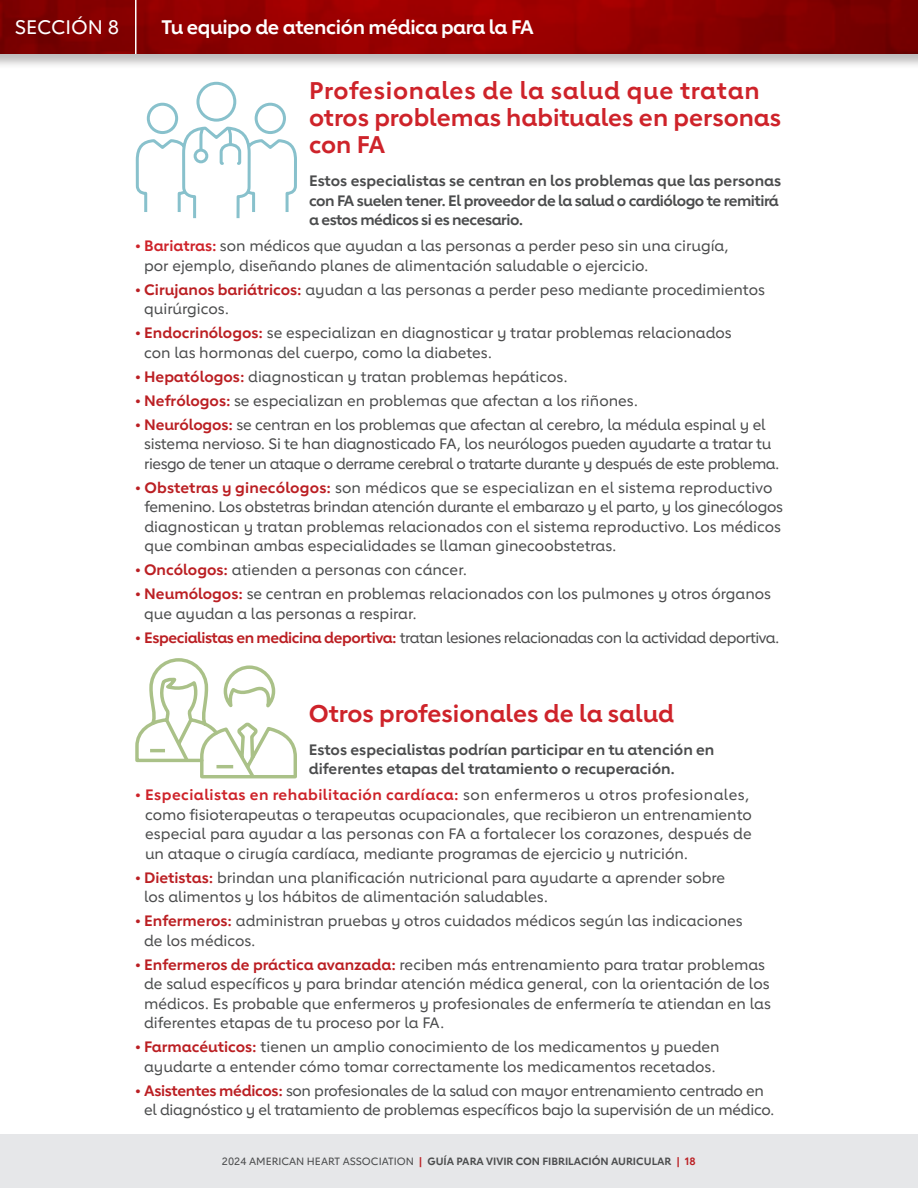
<style>
.page{position:relative;width:918px;height:1188px;background:#fff}
.page>*{position:absolute;margin:0;border:0;box-sizing:border-box;transform-origin:0 0}
.SUB_HD_1{font:700 24px/27px "Lub Dub";color:#ce232a}
.t1{font:700 19.5px "Lub Dub";letter-spacing:-.02em;color:#fff}
.t2{font:500 19.5px "Lub Dub";color:#fff}
.BODY_COPY_10_13_MED{font:500 15px/19.5px "Lub Dub";color:#4b4c4d}
.BODY_COPY_10_13_MED-2{font:500 15px/19.5px "Lub Dub";letter-spacing:-.02em;color:#4b4c4d}
.BODY_COPY_10_13_MED-3{font:700 15px/19.5px "Lub Dub";letter-spacing:-.03em;color:#4b4c4d}
.BODY_COPY_10_13_MED-4{font:700 15px/19.5px "Lub Dub";color:#4b4c4d}
.BODY_COPY_10_13_MED-5{font:500 15px "Lub Dub";letter-spacing:-.03em;color:#4b4c4d}
.t3{font:700 10.5px "Lub Dub";color:#4b4c4d}
.s1{font-weight:700;color:#ce232a}
.s2{font-weight:700;color:#bb1f23}
.s3{font-weight:500}
.s4{color:#bb1f23}
</style>
<div class="page">
<div style="left:0;top:0;width:918px;height:69px;background:#231f20;opacity:.3"></div>
<img style="left:0;top:0;width:918px;height:54px">
<div style="left:0;top:1134px;width:918px;height:54px;background:#e6e7e9"></div>
<hr style="left:135px;top:0;width:1px;height:54px;background:#fff">
<svg style="left:135px;top:81px;width:162px;height:138px"></svg>
<svg style="left:135px;top:658px;width:162px;height:121px"></svg>
<p class="t2" style="left:15px;top:16px;width:106px">SECCIÓN 8</p>
<p class="t1" style="left:162px;top:15px;width:374px">Tu equipo de atención médica para la FA</p>
<p class="SUB_HD_1" style="left:309px;top:77px;width:474px">Profesionales de la salud que tratan otros problemas habituales en personas con FA</p>
<p class="BODY_COPY_10_13_MED-3" style="left:309px;top:171px;width:474px">Estos especialistas se centran en los problemas que las personas con FA suelen tener. El proveedor de la salud o cardiólogo te remitirá a estos médicos si es necesario.</p>
<p class="BODY_COPY_10_13_MED" style="left:144px;top:236px;width:586px;text-indent:-9px"><span class="s1">• Bariatras:</span> son médicos que ayudan a las personas a perder peso sin una cirugía, por ejemplo, diseñando planes de alimentación saludable o ejercicio.</p>
<p class="BODY_COPY_10_13_MED" style="left:144px;top:280px;width:622px;text-indent:-9px"><span class="s2">• Cirujanos bariátricos:</span> ayudan a las personas a perder peso mediante procedimientos quirúrgicos.</p>
<p class="BODY_COPY_10_13_MED" style="left:144px;top:323px;width:589px;text-indent:-9px"><span class="s2">• Endocrinólogos:</span> se especializan en diagnosticar y tratar problemas relacionados con las hormonas del cuerpo, como la diabetes.</p>
<p class="BODY_COPY_10_13_MED" style="left:135px;top:367px;width:434px"><span class="s2">• Hepatólogos:</span> diagnostican y tratan problemas hepáticos.</p>
<p class="BODY_COPY_10_13_MED" style="left:135px;top:391px;width:505px"><span class="s2">• Nefrólogos:</span> se especializan en problemas que afectan a los riñones.</p>
<p class="BODY_COPY_10_13_MED" style="left:144px;top:415px;width:637px;text-indent:-9px"><span class="s2">• Neurólogos:</span> se centran en los problemas que afectan al cerebro, la médula espinal y el sistema nervioso. Si te han diagnosticado FA, los neurólogos pueden ayudarte a tratar tu riesgo de tener un ataque o derrame cerebral o tratarte durante y después de este problema.</p>
<p class="BODY_COPY_10_13_MED" style="left:144px;top:478px;width:640px;text-indent:-9px"><span class="s2">• Obstetras y ginecólogos:</span> son médicos que se especializan en el sistema reproductivo femenino. Los obstetras brindan atención durante el embarazo y el parto, y los ginecólogos diagnostican y tratan problemas relacionados con el sistema reproductivo. Los médicos que combinan ambas especialidades se llaman ginecoobstetras.</p>
<p class="BODY_COPY_10_13_MED" style="left:135px;top:560px;width:334px"><span class="s2">• Oncólogos:</span> atienden a personas con cáncer.</p>
<p class="BODY_COPY_10_13_MED" style="left:144px;top:584px;width:628px;text-indent:-9px"><span class="s2">• Neumólogos:</span> se centran en problemas relacionados con los pulmones y otros órganos que ayudan a las personas a respirar.</p>
<p class="BODY_COPY_10_13_MED-5" style="left:135px;top:629px;width:646px"><span class="s2">• Especialistas en medicina deportiva:</span> tratan lesiones relacionadas con la actividad deportiva.</p>
<p class="SUB_HD_1" style="left:309px;top:699px;width:367px">Otros profesionales de la salud</p>
<p class="BODY_COPY_10_13_MED-4" style="left:309px;top:739px;width:407px">Estos especialistas podrían participar en tu atención en diferentes etapas del tratamiento o recuperación.</p>
<p class="BODY_COPY_10_13_MED" style="left:145px;top:785px;width:608px;text-indent:-10px"><span class="s1">• Especialistas en rehabilitación cardíaca:</span> son enfermeros u otros profesionales, como fisioterapeutas o terapeutas ocupacionales, que recibieron un entrenamiento especial para ayudar a las personas con FA a fortalecer los corazones, después de un ataque o cirugía cardíaca, mediante programas de ejercicio y nutrición.</p>
<p class="BODY_COPY_10_13_MED" style="left:144px;top:868px;width:583px;text-indent:-9px"><span class="s2">• Dietistas:</span> brindan una planificación nutricional para ayudarte a aprender sobre los alimentos y los hábitos de alimentación saludables.</p>
<p class="BODY_COPY_10_13_MED" style="left:144px;top:911px;width:600px;text-indent:-9px"><span class="s2">• Enfermeros:</span> administran pruebas y otros cuidados médicos según las indicaciones de los médicos.</p>
<p class="BODY_COPY_10_13_MED" style="left:144px;top:955px;width:628px;text-indent:-9px"><span class="s2">• Enfermeros de práctica avanzada:</span> reciben más entrenamiento para tratar problemas de salud específicos y para brindar atención médica general, con la orientación de los médicos. Es probable que enfermeros y profesionales de enfermería te atiendan en las diferentes etapas de tu proceso por la FA.</p>
<p class="BODY_COPY_10_13_MED" style="left:135px;top:1037px;width:586px;text-align:center"><span class="s2">• Farmacéuticos:</span> tienen un amplio conocimiento de los medicamentos y pueden ayudarte a entender cómo tomar correctamente los medicamentos recetados.</p>
<p class="BODY_COPY_10_13_MED-2" style="left:144px;top:1081px;width:632px;text-indent:-9px"><span class="s2">• Asistentes médicos:</span> son profesionales de la salud con mayor entrenamiento centrado en el diagnóstico y el tratamiento de problemas específicos bajo la supervisión de un médico.</p>
<p class="t3" style="left:222px;top:1155px;width:475px"><span class="s3">2024 AMERICAN HEART ASSOCIATION</span> <span class="s4">|</span> GUÍA PARA VIVIR CON FIBRILACIÓN AURICULAR <span class="s4">| 18</span></p>
</div>
